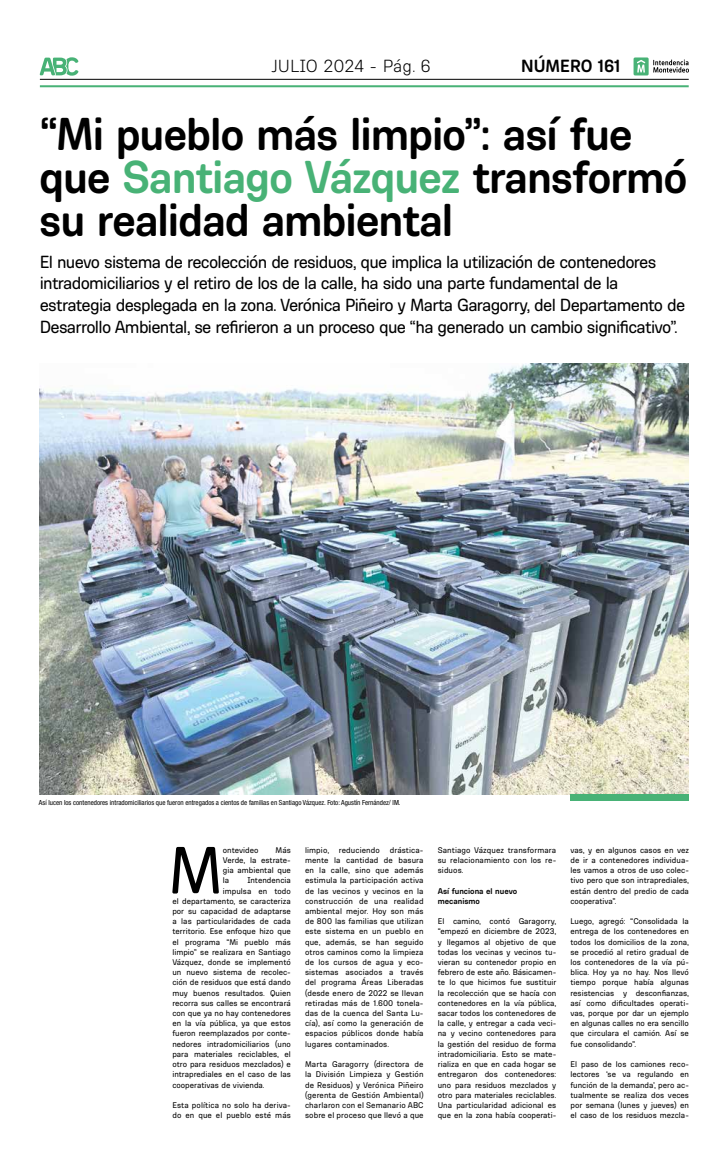
<style>
.page{position:relative;width:723px;height:1149px;background:#fff}
.page>*{position:absolute;margin:0;border:0;box-sizing:border-box;transform-origin:0 0}
.t1{font:68.5px "Ciudadana";color:#000}
.t2{font:700 47px/43px "Ciudadana";letter-spacing:-.025em;color:#000}
.t3{font:18px/21.7px "Ciudadana";letter-spacing:-.04em;color:#000}
.t4{font:300 18px "Ciudadana";color:#000}
.t5{font:700 18px "Ciudadana";color:#000}
.t6{font:8.5px/10.2px "Ciudadana";color:#000;text-align:justify}
.t7{font:700 8.5px/10.2px "Ciudadana";color:#000}
.t8{font:condensed 7px "Helvetica Neue LT Std";color:#000}
.s1{color:#48b276}
</style>
<div class="page">
<hr style="left:40px;top:79px;width:649px;height:1px;background:#000">
<hr style="left:40px;top:85px;width:649px;height:2px;background:#48b276">
<svg style="left:40px;top:57px;width:39px;height:19px"></svg>
<svg style="left:633px;top:57px;width:56px;height:18px"></svg>
<img style="left:40px;top:364px;width:649px;height:430px">
<div style="left:570px;top:794px;width:119px;height:6px;background:#48b276"></div>
<h3 class="t4" style="left:271px;top:56px;width:161px">JULIO 2024 - Pág. 6</h3>
<h3 class="t5" style="left:521px;top:55px;width:101px">NÚMERO 161</h3>
<h2 class="t2" style="left:39px;top:111px;width:650px">“Mi pueblo más limpio”: así fue que <span class="s1">Santiago Vázquez</span> transformó su realidad ambiental</h2>
<p class="t3" style="left:40px;top:250px;width:647px">El nuevo sistema de recolección de residuos, que implica la utilización de contenedores intradomiciliarios y el retiro de los de la calle, ha sido una parte fundamental de la estrategia desplegada en la zona. Verónica Piñeiro y Marta Garagorry, del Departamento de Desarrollo Ambiental, se refirieron a un proceso que “ha generado un cambio significativo”.</p>
<p class="t8" style="left:39px;top:797px;width:363px">Así lucen los contenedores intradomiciliarios que fueron entregados a cientos de familias en Santiago Vázquez. Foto: Agustín Fernández/ IM.</p>
<p class="t6" style="left:223px;top:844px;width:69px;text-indent:53px">Más Verde, la estrate&shy;gia ambiental que la</p>
<h1 class="t1" style="left:168px;top:829px;width:56px">M</h1>
<p class="t6" style="left:223px;top:844px;width:37px">ontevideo</p>
<p class="t6" style="left:247px;top:874px;width:45px">Intendencia</p>
<p class="t6" style="left:223px;top:885px;width:69px">impulsa en todo</p>
<p class="t6" style="left:172px;top:895px;width:120px">el departamento, se caracteriza</p>
<p class="t6" style="left:172px;top:905px;width:120px">por su capacidad de adaptarse</p>
<p class="t6" style="left:172px;top:915px;width:120px">a las particularidades de cada</p>
<p class="t6" style="left:172px;top:925px;width:120px">territorio. Ese enfoque hizo que</p>
<p class="t6" style="left:172px;top:936px;width:120px">el programa “Mi pueblo más</p>
<p class="t6" style="left:172px;top:946px;width:120px">limpio” se realizara en Santiago</p>
<p class="t6" style="left:172px;top:956px;width:120px">Vázquez, donde se implementó</p>
<p class="t6" style="left:172px;top:966px;width:120px">un nuevo sistema de recolec-</p>
<p class="t6" style="left:172px;top:976px;width:120px">ción de residuos que está dando</p>
<p class="t6" style="left:172px;top:987px;width:120px">muy buenos resultados. Quien</p>
<p class="t6" style="left:172px;top:997px;width:120px">recorra sus calles se encontrará</p>
<p class="t6" style="left:172px;top:1007px;width:120px">con que ya no hay contenedores</p>
<p class="t6" style="left:172px;top:1017px;width:120px">en la vía pública, ya que estos</p>
<p class="t6" style="left:172px;top:1027px;width:120px">fueron reemplazados por conte-</p>
<p class="t6" style="left:172px;top:1038px;width:120px">nedores intradomiciliarios (uno</p>
<p class="t6" style="left:172px;top:1048px;width:120px">para materiales reciclables, el</p>
<p class="t6" style="left:172px;top:1058px;width:120px">otro para residuos mezclados) e</p>
<p class="t6" style="left:172px;top:1068px;width:120px">intraprediales en el caso de las</p>
<p class="t6" style="left:172px;top:1078px;width:94px">cooperativas de vivienda.</p>
<p class="t6" style="left:172px;top:1099px;width:120px">Esta política no solo ha deriva&shy;do en que el pueblo esté más</p>
<p class="t6" style="left:305px;top:844px;width:120px">limpio, reduciendo drástica&shy;mente la cantidad de basura en la calle, sino que además estimula la participación activa de las vecinos y vecinos en la construcción de una realidad ambiental mejor. Hoy son más de 800 las familias que utilizan este sistema en un pueblo en que, además, se han seguido otros caminos como la limpieza de los cursos de agua y eco&shy;sistemas asociados a través del programa Áreas Liberadas (desde enero de 2022 se llevan retiradas más de 1.600 tonela&shy;das de la cuenca del Santa Lu&shy;cía), así como la generación de espacios públicos donde había lugares contaminados.</p>
<p class="t6" style="left:305px;top:1058px;width:120px">Marta Garagorry (directora de la División Limpieza y Gestión de Residuos) y Verónica Piñeiro (gerenta de Gestión Ambiental) charlaron con el Semanario ABC sobre el proceso que llevó a que</p>
<p class="t6" style="left:438px;top:844px;width:120px">Santiago Vázquez transformara su relacionamiento con los re&shy;siduos.</p>
<p class="t7" style="left:438px;top:885px;width:81px">Así funciona el nuevo mecanismo</p>
<p class="t6" style="left:438px;top:915px;width:120px">El camino, contó Garagorry, “empezó en diciembre de 2023, y llegamos al objetivo de que todas los vecinas y vecinos tu&shy;vieran su contenedor propio en febrero de este año. Básicamen&shy;te lo que hicimos fue sustituir la recolección que se hacía con contenedores en la vía pública, sacar todos los contenedores de la calle, y entregar a cada veci&shy;na y vecino contenedores para la gestión del residuo de forma intradomiciliaria. Esto se mate&shy;rializa en que en cada hogar se entregaron dos contenedores: uno para residuos mezclados y otro para materiales reciclables.<br>Una particularidad adicional es que en la zona había cooperati-</p>
<p class="t6" style="left:570px;top:844px;width:120px">vas, y en algunos casos en vez de ir a contenedores individua&shy;les vamos a otros de uso colec&shy;tivo pero que son intraprediales, están dentro del predio de cada cooperativa”.</p>
<p class="t6" style="left:570px;top:915px;width:120px">Luego, agregó: “Consolidada la entrega de los contenedores en todos los domicilios de la zona, se procedió al retiro gradual de los contenedores de la vía pú&shy;blica. Hoy ya no hay. Nos llevó tiempo porque había algunas resistencias y desconfianzas, así como dificultades operati&shy;vas, porque por dar un ejemplo en algunas calles no era sencillo que circulara el camión. Así se fue consolidando”.</p>
<p class="t6" style="left:570px;top:1058px;width:120px">El paso de los camiones reco&shy;lectores ‘se va regulando en función de la demanda’, pero ac&shy;tualmente se realiza dos veces por semana (lunes y jueves) en el caso de los residuos mezcla-</p>
</div>
